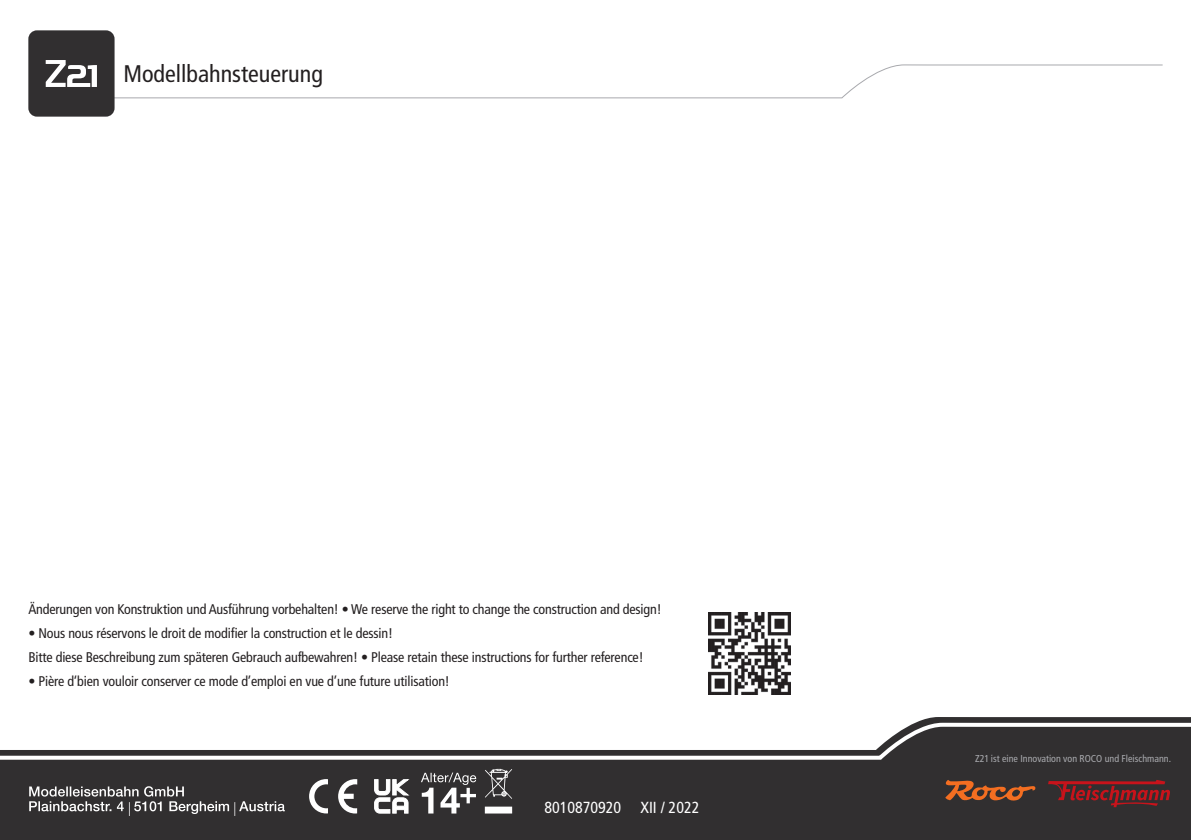
<style>
.page{position:relative;width:1191px;height:840px;background:#fff}
.page>*{position:absolute;margin:0;border:0;box-sizing:border-box;transform-origin:0 0}
.t1{font:condensed 24px "Frutiger LT";color:#231f20}
.t2{font:condensed 16px "Frutiger LT";color:#fff}
.Text_U4{font:condensed 14px "Frutiger LT";letter-spacing:-.01em;color:#231f20}
.t3{font:condensed 10px "Frutiger LT";color:#a8a9ad}
</style>
<div class="page">
<div style="left:0;top:717px;width:1191px;height:122px;background:#312f30"></div>
<svg style="left:0;top:720px;width:1191px;height:41px"></svg>
<svg style="left:115px;top:64px;width:1048px;height:35px"></svg>
<div style="left:28px;top:30px;width:87px;height:87px;background:#312f30;border-radius:9px"></div>
<svg style="left:46px;top:60px;width:51px;height:27px"></svg>
<svg style="left:1048px;top:779px;width:122px;height:27px;background:#632528"></svg>
<svg style="left:945px;top:779px;width:90px;height:21px;background:#7e4829"></svg>
<svg style="left:29px;top:785px;width:256px;height:30px;background:#575657"></svg>
<svg style="left:708px;top:612px;width:83px;height:83px"></svg>
<img style="left:709px;top:612px;width:81px;height:82px">
<svg style="left:421px;top:772px;width:55px;height:41px"></svg>
<svg style="left:338px;top:778px;width:19px;height:35px"></svg>
<svg style="left:309px;top:778px;width:19px;height:35px"></svg>
<div style="left:485px;top:806px;width:27px;height:7px;background:#fff"></div>
<svg style="left:485px;top:768px;width:27px;height:30px"></svg>
<svg style="left:374px;top:778px;width:35px;height:35px"></svg>
<h1 class="t1" style="left:123px;top:59px;width:201px">Modellbahnsteuerung</h1>
<p class="Text_U4" style="left:28px;top:600px;width:635px">Änderungen von Konstruktion und Ausführung vorbehalten! • We reserve the right to change the construction and design!</p>
<p class="Text_U4" style="left:28px;top:624px;width:366px">• Nous nous réservons le droit de modifier la construction et le dessin!</p>
<p class="Text_U4" style="left:28px;top:648px;width:617px">Bitte diese Beschreibung zum späteren Gebrauch aufbewahren! • Please retain these instructions for further reference!</p>
<p class="Text_U4" style="left:28px;top:673px;width:423px">• Pi re d‘bien vouloir conserver ce mode d’emploi en vue d’une future utilisation!</p>
<p class="t2" style="left:544px;top:797px;width:156px">8010870920 XII / 2022</p>
<p class="t3" style="left:975px;top:752px;width:197px">Z21 ist eine Innovation von ROCO und Fleischmann.</p>
</div>
